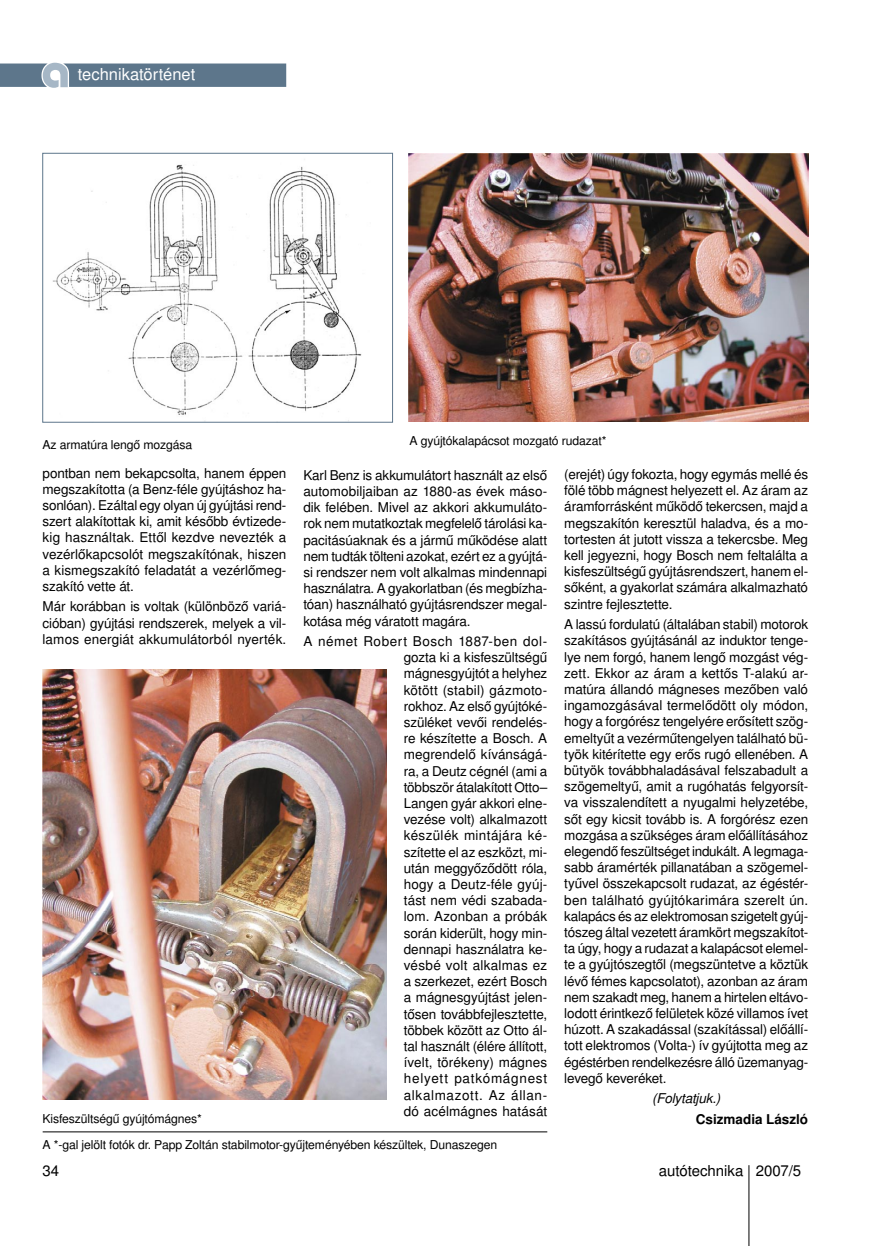
<style>
.page{position:relative;width:872px;height:1246px;background:#fff}
.page>*{position:absolute;margin:0;border:0;box-sizing:border-box;transform-origin:0 0}
.t1{font:16.5px "Nimbus Sans LOT";color:#fff}
.t2{font:15px "Nimbus Sans LOT";color:#000}
.szoveg_sorkizart{font:13.5px/16.2px "Nimbus Sans LOT";letter-spacing:-.01em;color:#000;text-align:justify}
.szoveg_sorkizart-2{font:700 13.5px "Nimbus Sans LOT";color:#000}
.szoveg_sorkizart-3{font:italic 13.5px "Nimbus Sans LOT";letter-spacing:-.015em;color:#000}
.Kepaláírás{font:12.15px "Nimbus Sans LOT";letter-spacing:-.01em;color:#000}
</style>
<div class="page">
<svg style="left:0;top:63px;width:286px;height:25px;background:#6f8598"></svg>
<hr style="left:748px;top:1165px;width:1px;height:81px;background:#000">
<img style="left:408px;top:153px;width:400px;height:268px">
<img style="left:53px;top:164px;width:309px;height:251px">
<div style="left:43px;top:153px;width:350px;height:269px;border:1px solid #5d768b"></div>
<img style="left:43px;top:669px;width:344px;height:431px">
<hr style="left:43px;top:1131px;width:504px;height:1px;background:#000">
<p class="t1" style="left:78px;top:64px;width:119px">technikatörténet</p>
<p class="Kepaláírás" style="left:43px;top:437px;width:151px">Az armatúra lengő mozgása</p>
<p class="Kepaláírás" style="left:409px;top:434px;width:199px">A gyújtókalapácsot mozgató rudazat*</p>
<p class="szoveg_sorkizart" style="left:43px;top:465px;width:245px">pontban nem bekapcsolta, hanem éppen megszakította (a Benz-féle gyújtáshoz ha&shy;sonlóan). Ezáltal egy olyan új gyújtási rend&shy;szert alakítottak ki, amit később évtizede&shy;kig használtak. Ettől kezdve nevezték a vezérlőkapcsolót megszakítónak, hiszen a kismegszakító feladatát a vezérlőmeg&shy;szakító vette át.</p>
<p class="szoveg_sorkizart" style="left:43px;top:599px;width:245px">Már korábban is voltak (különböző variá&shy;cióban) gyújtási rendszerek, melyek a vil&shy;lamos energiát akkumulátorból nyerték.</p>
<p class="szoveg_sorkizart" style="left:303px;top:467px;width:245px">Karl Benz is akkumulátort használt az első automobiljaiban az 1880-as évek máso&shy;dik felében. Mivel az akkori akkumuláto&shy;rok nem mutatkoztak megfelelő tárolási ka&shy;pacitásúaknak és a jármű működése alatt nem tudták tölteni azokat, ezért ez a gyújtá&shy;si rendszer nem volt alkalmas mindennapi használatra. A gyakorlatban (és megbízha&shy;tóan) használható gyújtásrendszer megal&shy;kotása még váratott magára.</p>
<p class="szoveg_sorkizart" style="left:404px;top:633px;width:145px;text-indent:-100px">A német Robert Bosch 1887-ben dol&shy;gozta ki a kisfeszültségű mágnesgyújtót a helyhez kötött (stabil) gázmoto&shy;rokhoz. Az első gyújtóké&shy;szüléket vevői rendelés&shy;re készítette a Bosch. A megrendelő kívánságá&shy;ra, a Deutz cégnél (ami a többször átalakított Otto– Langen gyár akkori elne&shy;vezése volt) alkalmazott készülék mintájára ké&shy;szítette el az eszközt, mi&shy;után meggyőződött róla, hogy a Deutz-féle gyúj&shy;tást nem védi szabada&shy;lom. Azonban a próbák során kiderült, hogy min&shy;dennapi használatra ke&shy;vésbé volt alkalmas ez a szerkezet, ezért Bosch a mágnesgyújtást jelen&shy;tősen továbbfejlesztette, többek között az Otto ál&shy;tal használt (élére állított, ívelt, törékeny) mágnes helyett patkómágnest alkalmazott. Az állan&shy;dó acélmágnes hatását</p>
<p class="Kepaláírás" style="left:43px;top:1111px;width:161px">Kisfeszültségű gyújtómágnes*</p>
<p class="Kepaláírás" style="left:43px;top:1137px;width:456px">A *-gal jelölt fotók dr. Papp Zoltán stabilmotor-gyűjteményében készültek, Dunaszegen</p>
<p class="szoveg_sorkizart" style="left:564px;top:466px;width:245px">(erejét) úgy fokozta, hogy egymás mellé és fölé több mágnest helyezett el. Az áram az áramforrásként működő tekercsen, majd a megszakítón keresztül haladva, és a mo&shy;tortesten át jutott vissza a tekercsbe. Meg kell jegyezni, hogy Bosch nem feltalálta a kisfeszültségű gyújtásrendszert, hanem el&shy;sőként, a gyakorlat számára alkalmazható szintre fejlesztette.</p>
<p class="szoveg_sorkizart" style="left:564px;top:617px;width:245px">A lassú fordulatú (általában stabil) motorok szakításos gyújtásánál az induktor tenge&shy;lye nem forgó, hanem lengő mozgást vég&shy;zett. Ekkor az áram a kettős T-alakú ar&shy;matúra állandó mágneses mezőben való ingamozgásával termelődött oly módon, hogy a forgórész tengelyére erősített szög&shy;emeltyűt a vezérműtengelyen található bü&shy;työk kitérítette egy erős rugó ellenében. A bütyök továbbhaladásával felszabadult a szögemeltyű, amit a rugóhatás felgyorsít&shy;va visszalendített a nyugalmi helyzetébe, sőt egy kicsit tovább is. A forgórész ezen mozgása a szükséges áram előállításához elegendő feszültséget indukált. A legmaga&shy;sabb áramérték pillanatában a szögemel&shy;tyűvel összekapcsolt rudazat, az égéstér&shy;ben található gyújtókarimára szerelt ún. kalapács és az elektromosan szigetelt gyúj&shy;tószeg által vezetett áramkört megszakítot&shy;ta úgy, hogy a rudazat a kalapácsot elemel&shy;te a gyújtószegtől (megszüntetve a köztük lévő fémes kapcsolatot), azonban az áram nem szakadt meg, hanem a hirtelen eltávo&shy;lodott érintkező felületek közé villamos ívet húzott. A szakadással (szakítással) előállí&shy;tott elektromos (Volta-) ív gyújtotta meg az égéstérben rendelkezésre álló üzemanyag&shy;levegő keveréket.</p>
<p class="szoveg_sorkizart-3" style="left:652px;top:1090px;width:69px">(Folytatjuk.)</p>
<p class="szoveg_sorkizart-2" style="left:696px;top:1111px;width:114px">Csizmadia László</p>
<p class="t2" style="left:43px;top:1162px;width:18px">34</p>
<p class="t2" style="left:659px;top:1162px;width:144px">autótechnika 2007/5</p>
</div>
